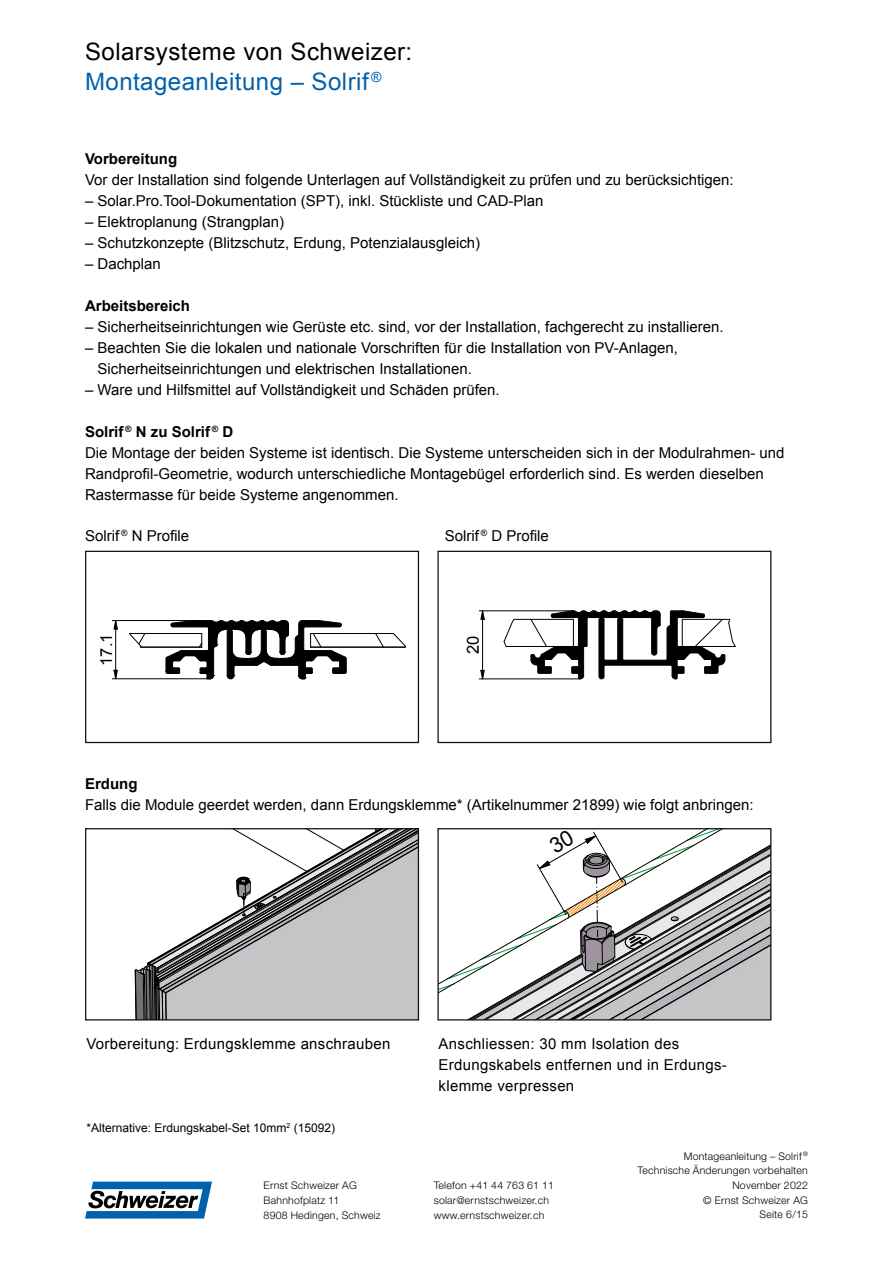
<style>
.page{position:relative;width:893px;height:1263px;background:#fff}
.page>*{position:absolute;margin:0;border:0;box-sizing:border-box;transform-origin:0 0}
.t1{font:30.75px "Arial";letter-spacing:-.015em;color:#00080c}
.Titel_16pt{font:24px "Arial";letter-spacing:.02em;color:#000}
.Titel_16pt-2{font:24px "Arial";letter-spacing:.02em;color:#0061ad}
.t2{font:16.5px "Arial";color:#000}
.Lauftext_10_14pt{font:15px/21px "Arial";color:#000}
.Lauftext_10pt{font:15px/21px "Arial";letter-spacing:.02em;color:#000}
.Lauftext_10_14pt-2{font:700 15px "Arial";color:#000}
.Lauftext_10_14pt-3{font:12px "Arial";color:#000}
.Fusszeile_7pt{font:300 10.5px/14.7px "Helvetica Neue LT Std";letter-spacing:.02em;color:#000}
</style>
<div class="page">
<svg style="left:85px;top:1181px;width:127px;height:37px"></svg>
<svg style="left:134px;top:830px;width:283px;height:188px"></svg>
<div style="left:85px;top:828px;width:334px;height:192px;border:1px solid #141111"></div>
<svg style="left:129px;top:620px;width:277px;height:60px"></svg>
<svg style="left:114px;top:621px;width:4px;height:8px"></svg>
<svg style="left:114px;top:670px;width:4px;height:10px"></svg>
<hr style="left:115px;top:629px;width:1px;height:41px;background:#000">
<hr style="left:112px;top:620px;width:81px;height:1px;background:#000">
<hr style="left:112px;top:678px;width:96px;height:1px;background:#000">
<div style="left:85px;top:551px;width:334px;height:192px;border:1px solid #141111"></div>
<svg style="left:504px;top:610px;width:232px;height:70px"></svg>
<svg style="left:480px;top:670px;width:5px;height:9px"></svg>
<svg style="left:480px;top:610px;width:5px;height:10px"></svg>
<hr style="left:482px;top:619px;width:1px;height:51px;background:#000">
<hr style="left:479px;top:611px;width:94px;height:1px;background:#000">
<hr style="left:479px;top:679px;width:101px;height:1px;background:#000">
<div style="left:437px;top:551px;width:334px;height:192px;border:1px solid #141111"></div>
<svg style="left:438px;top:829px;width:333px;height:191px"></svg>
<p class="Titel_16pt" style="left:85px;top:36px;width:329px">Solarsysteme von Schweizer:</p>
<p class="Titel_16pt-2" style="left:85px;top:66px;width:298px">Montageanleitung – Solrif <sup>®</sup></p>
<p class="Lauftext_10_14pt-2" style="left:85px;top:149px;width:94px">Vorbereitung</p>
<p class="Lauftext_10_14pt" style="left:85px;top:170px;width:650px">Vor der Installation sind folgende Unterlagen auf Vollständigkeit zu prüfen und zu berücksichtigen:</p>
<p class="Lauftext_10_14pt" style="left:85px;top:191px;width:460px">– Solar.Pro.Tool-Dokumentation (SPT), inkl. Stückliste und CAD-Plan</p>
<p class="Lauftext_10_14pt" style="left:85px;top:212px;width:201px">– Elektroplanung (Strangplan)</p>
<p class="Lauftext_10_14pt" style="left:85px;top:233px;width:397px">– Schutzkonzepte (Blitzschutz, Erdung, Potenzialausgleich)</p>
<p class="Lauftext_10_14pt" style="left:85px;top:254px;width:77px">– Dachplan</p>
<p class="Lauftext_10_14pt-2" style="left:85px;top:296px;width:107px">Arbeitsbereich</p>
<p class="Lauftext_10_14pt" style="left:85px;top:317px;width:640px">– Sicherheitseinrichtungen wie Gerüste etc. sind, vor der Installation, fachgerecht zu installieren.</p>
<p class="Lauftext_10_14pt" style="left:98px;top:338px;width:582px;text-indent:-13px">– Beachten Sie die lokalen und nationale Vorschriften für die Installation von PV-Anlagen,<br>Sicherheitseinrichtungen und elektrischen Installationen.</p>
<p class="Lauftext_10_14pt" style="left:85px;top:380px;width:413px">– Ware und Hilfsmittel auf Vollständigkeit und Schäden prüfen.</p>
<p class="Lauftext_10_14pt-2" style="left:85px;top:422px;width:150px">Solrif <sup>®</sup> N zu Solrif <sup>®</sup> D</p>
<p class="Lauftext_10_14pt" style="left:85px;top:443px;width:701px">Die Montage der beiden Systeme ist identisch. Die Systeme unterscheiden sich in der Modulrahmen- und<br>Randprofil-Geometrie, wodurch unterschiedliche Montagebügel erforderlich sind. Es werden dieselben<br>Rastermasse für beide Systeme angenommen.</p>
<p class="Lauftext_10_14pt" style="left:85px;top:525px;width:106px">Solrif <sup>®</sup> N Profile</p>
<p class="Lauftext_10_14pt" style="left:445px;top:525px;width:106px">Solrif <sup>®</sup> D Profile</p>
<p class="t2" style="left:96px;top:666px;width:34px;rotate:-90deg">17.1</p>
<p class="t2" style="left:462px;top:654px;width:20px;rotate:-90deg">20</p>
<p class="Lauftext_10_14pt-2" style="left:85px;top:774px;width:54px">Erdung</p>
<p class="Lauftext_10_14pt" style="left:85px;top:794px;width:670px">Falls die Module geerdet werden, dann Erdungsklemme* (Artikelnummer 21899) wie folgt anbringen:</p>
<p class="t1" style="left:455px;top:778px;width:256px">ANSICHT76 (1 : 2)</p>
<p class="Lauftext_10pt" style="left:86px;top:1034px;width:306px">Vorbereitung: Erdungsklemme anschrauben</p>
<p class="Lauftext_10pt" style="left:439px;top:1034px;width:290px">Anschliessen: 30 mm Isolation des<br>Erdungskabels entfernen und in Erdungs&shy;klemme verpressen</p>
<p class="Lauftext_10_14pt-3" style="left:86px;top:1120px;width:250px">*Alternative: Erdungskabel-Set 10mm<sup>2</sup> (15092)</p>
<p class="Fusszeile_7pt" style="left:264px;top:1178px;width:95px">Ernst Schweizer AG</p>
<p class="Fusszeile_7pt" style="left:264px;top:1192px;width:77px">Bahnhofplatz 11</p>
<p class="Fusszeile_7pt" style="left:264px;top:1207px;width:119px">8908 Hedingen, Schweiz</p>
<p class="Fusszeile_7pt" style="left:434px;top:1178px;width:122px">Telefon +41 44 763 61 11</p>
<p class="Fusszeile_7pt" style="left:434px;top:1192px;width:117px">solar@ernstschweizer.ch www.ernstschweizer.ch</p>
<p class="Fusszeile_7pt" style="left:684px;top:1148px;width:126px">Montageanleitung – Solrif <sup>®</sup></p>
<p class="Fusszeile_7pt" style="left:638px;top:1163px;width:172px">Technische Änderungen vorbehalten</p>
<p class="Fusszeile_7pt" style="left:732px;top:1177px;width:77px">November 2022</p>
<p class="Fusszeile_7pt" style="left:703px;top:1192px;width:106px">© Ernst Schweizer AG</p>
<p class="Fusszeile_7pt" style="left:759px;top:1207px;width:50px">Seite 6/15</p>
</div>
